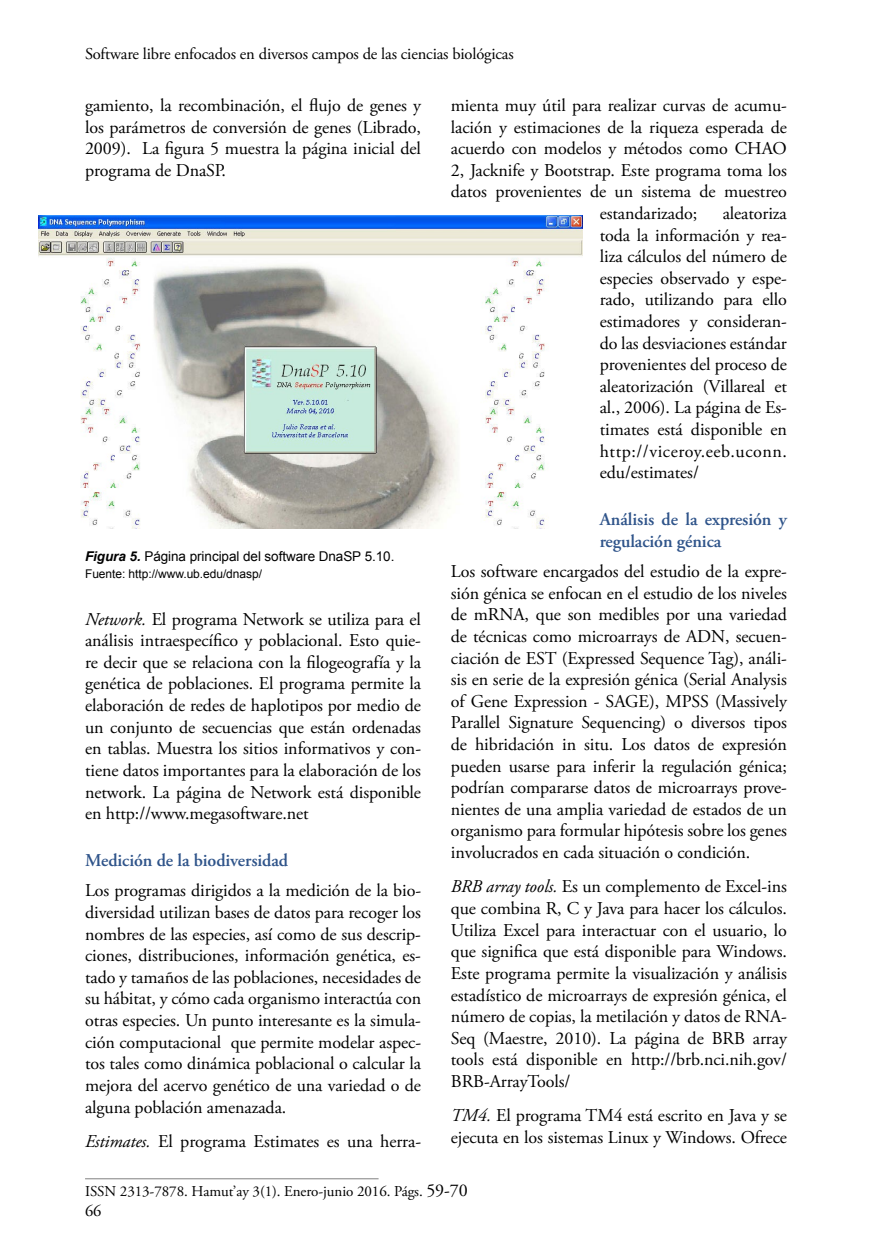
<style>
.page{position:relative;width:872px;height:1255px;background:#fff}
.page>*{position:absolute;margin:0;border:0;box-sizing:border-box;transform-origin:0 0}
.t1{font:18px/21.6px "Adobe Garamond Pro";letter-spacing:-.005em;color:#000;text-align:justify}
.t2{font:600 18px/21.6px "Adobe Garamond Pro";letter-spacing:-.005em;color:#2f548a}
.t3{font:16.5px "Adobe Garamond Pro";letter-spacing:-.01em;color:#000}
.t4{font:15px "Adobe Garamond Pro";letter-spacing:-.005em;color:#000}
.t5{font:13.5px "Arial";letter-spacing:-.005em;color:#000}
.t6{font:12px "Arial";letter-spacing:-.005em;color:#000}
.s1{font-weight:700;font-style:italic}
.s2{font-style:italic}
.s3{font-size:18px}
</style>
<div class="page">
<hr style="left:85px;top:1178px;width:293px;height:1px;background:#808080">
<img style="left:39px;top:216px;width:544px;height:312px">
<p class="t3" style="left:85px;top:44px;width:430px">Software libre enfocados en diversos campos de las ciencias biológicas</p>
<p class="t1" style="left:85px;top:95px;width:337px">gamiento, la recombinación, el flujo de genes y los parámetros de conversión de genes (Librado, 2009). La figura 5 muestra la página inicial del programa de DnaSP.</p>
<p class="t5" style="left:85px;top:547px;width:311px"><span class="s1">Figura 5.</span> Página principal del software DnaSP 5.10.</p>
<p class="t6" style="left:85px;top:565px;width:178px">Fuente: http://www.ub.edu/dnasp/</p>
<p class="t1" style="left:85px;top:608px;width:337px"><span class="s2">Network.</span> El programa Network se utiliza para el análisis intraespecífico y poblacional. Esto quie&shy;re decir que se relaciona con la filogeografía y la genética de poblaciones. El programa permite la elaboración de redes de haplotipos por medio de un conjunto de secuencias que están ordenadas en tablas. Muestra los sitios informativos y con&shy;tiene datos importantes para la elaboración de los network. La página de Network está disponible en http://www.megasoftware.net</p>
<p class="t2" style="left:85px;top:850px;width:205px">Medición de la biodiversidad</p>
<p class="t1" style="left:85px;top:880px;width:337px">Los programas dirigidos a la medición de la bio&shy;diversidad utilizan bases de datos para recoger los nombres de las especies, así como de sus descrip&shy;ciones, distribuciones, información genética, es&shy;tado y tamaños de las poblaciones, necesidades de su hábitat, y cómo cada organismo interactúa con otras especies. Un punto interesante es la simula&shy;ción computacional que permite modelar aspec&shy;tos tales como dinámica poblacional o calcular la mejora del acervo genético de una variedad o de alguna población amenazada.</p>
<p class="t1" style="left:85px;top:1130px;width:337px"><span class="s2">Estimates.</span> El programa Estimates es una herra-</p>
<p class="t1" style="left:451px;top:95px;width:337px">mienta muy útil para realizar curvas de acumu-</p>
<p class="t1" style="left:451px;top:117px;width:337px">lación y estimaciones de la riqueza esperada de</p>
<p class="t1" style="left:451px;top:138px;width:337px">acuerdo con modelos y métodos como CHAO</p>
<p class="t1" style="left:451px;top:160px;width:337px">2, Jacknife y Bootstrap. Este programa toma los</p>
<p class="t1" style="left:451px;top:181px;width:337px">datos provenientes de un sistema de muestreo</p>
<p class="t1" style="left:600px;top:203px;width:99px">estandarizado;</p>
<p class="t1" style="left:600px;top:203px;width:189px;text-indent:123px">aleatoriza toda la información y rea&shy;liza cálculos del número de especies observado y espe&shy;rado, utilizando para ello estimadores y consideran&shy;do las desviaciones estándar provenientes del proceso de aleatorización (Villareal et al., 2006). La página de Es&shy;timates está disponible en http://viceroy.eeb.uconn. edu/estimates/</p>
<p class="t2" style="left:600px;top:509px;width:189px">Análisis de la expresión y regulación génica</p>
<p class="t1" style="left:451px;top:561px;width:337px">Los software encargados del estudio de la expre&shy;sión génica se enfocan en el estudio de los niveles de mRNA, que son medibles por una variedad de técnicas como microarrays de ADN, secuen&shy;ciación de EST (Expressed Sequence Tag), análi&shy;sis en serie de la expresión génica (Serial Analysis of Gene Expression - SAGE), MPSS (Massively Parallel Signature Sequencing) o diversos tipos de hibridación in situ. Los datos de expresión pueden usarse para inferir la regulación génica; podrían compararse datos de microarrays prove&shy;nientes de una amplia variedad de estados de un organismo para formular hipótesis sobre los genes involucrados en cada situación o condición.</p>
<p class="t1" style="left:451px;top:876px;width:337px"><span class="s2">BRB array tools.</span> Es un complemento de Excel-ins que combina R, C y Java para hacer los cálculos.<br>Utiliza Excel para interactuar con el usuario, lo que significa que está disponible para Windows.<br>Este programa permite la visualización y análisis estadístico de microarrays de expresión génica, el número de copias, la metilación y datos de RNA-Seq (Maestre, 2010). La página de BRB array tools está disponible en http://brb.nci.nih.gov/ BRB-ArrayTools/</p>
<p class="t1" style="left:451px;top:1105px;width:337px"><span class="s2">TM4.</span> El programa TM4 está escrito en Java y se ejecuta en los sistemas Linux y Windows. Ofrece</p>
<p class="t4" style="left:85px;top:1181px;width:384px">ISSN 2313-7878. Hamut’ay 3(1). Enero-junio 2016. Págs. <span class="s3">59-70</span></p>
<p class="t3" style="left:85px;top:1200px;width:18px">66</p>
</div>
